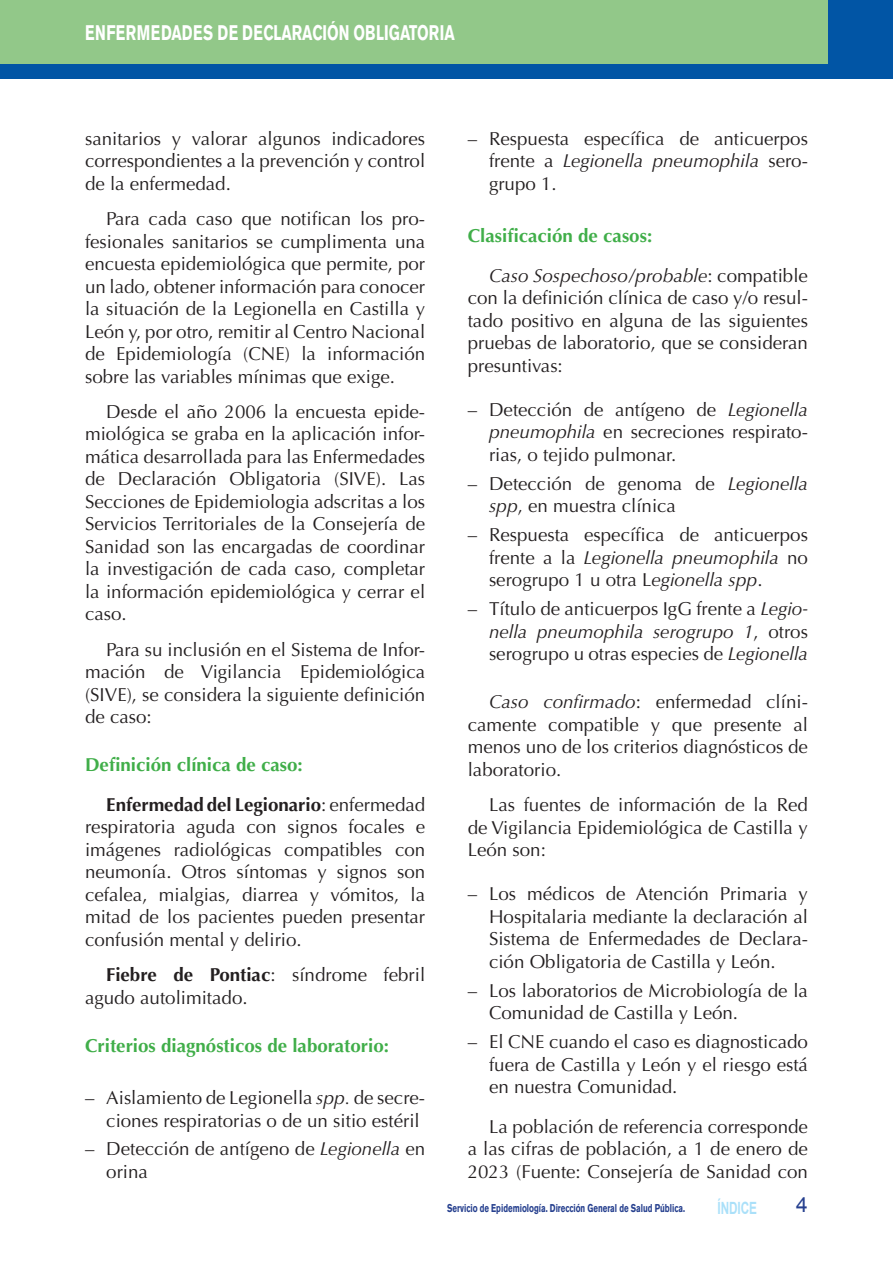
<style>
.page{position:relative;width:893px;height:1263px;background:#fff}
.page>*{position:absolute;margin:0;border:0;box-sizing:border-box;transform-origin:0 0}
.t1{font:700 21px "Akzidenz Grotesk BE";color:#fff;scale:.7 1}
.t2{font:21px "Arial";color:#253f8e}
.t3{font:18.75px/22.5px "Optima";color:#231f20;text-align:justify}
.t4{font:700 18.75px/39.6px "Optima";color:#40ae49}
.t5{font:italic 18.75px/39.6px "Optima";color:#231f20}
.t6{font:700 16.8px "Arial";letter-spacing:-.01em;color:#aae0f9;scale:.7 1}
.t7{font:700 11.25px "Akzidenz Grotesk BE";color:#253f8e;scale:.7 1}
.s1{color:#231f20}
.s2{font-weight:400;color:#231f20}
.s3{font-weight:700}
.s4{font-style:italic}
.s5{font-weight:700;font-style:normal;color:#40ae49}
.s6{font-style:normal}
</style>
<div class="page">
<div style="left:0;top:0;width:893px;height:79px;background:#0155a5"></div>
<div style="left:0;top:0;width:828px;height:64px;background:#92c889"></div>
<p class="t1" style="left:85px;top:20px;width:530px">ENFERMEDADES DE DECLARACIÓN OBLIGATORIA</p>
<p class="t3" style="left:85px;top:127px;width:342px">sanitarios y valorar algunos indicadores correspondientes a la prevención y control de la enfermedad.</p>
<p class="t3" style="left:85px;top:208px;width:342px;text-indent:21px">Para cada caso que notifican los pro&shy;fesionales sanitarios se cumplimenta una encuesta epidemiológica que permite, por un lado, obtener información para conocer la situación de la Legionella en Castilla y León y, por otro, remitir al Centro Nacional de Epidemiología (CNE) la información sobre las variables mínimas que exige.</p>
<p class="t3" style="left:85px;top:401px;width:342px;text-indent:21px">Desde el año 2006 la encuesta epide&shy;miológica se graba en la aplicación infor&shy;mática desarrollada para las Enfermedades de Declaración Obligatoria (SIVE). Las Secciones de Epidemiologia adscritas a los Servicios Territoriales de la Consejería de Sanidad son las encargadas de coordinar la investigación de cada caso, completar la información epidemiológica y cerrar el caso.</p>
<p class="t3" style="left:85px;top:638px;width:342px;text-indent:21px">Para su inclusión en el Sistema de Infor&shy;mación de Vigilancia Epidemiológica (SIVE), se considera la siguiente definición de caso:</p>
<p class="t4" style="left:106px;top:745px;width:320px;text-indent:-21px">Definición clínica de caso:<br><span class="s1">Enfermedad del Legionario</span><span class="s2">: enfermedad</span></p>
<p class="t3" style="left:85px;top:816px;width:342px">respiratoria aguda con signos focales e imágenes radiológicas compatibles con neumonía. Otros síntomas y signos son cefalea, mialgias, diarrea y vómitos, la mitad de los pacientes pueden presentar confusión mental y delirio.</p>
<p class="t3" style="left:85px;top:964px;width:342px;text-indent:21px"><span class="s3">Fiebre de Pontiac</span>: síndrome febril agudo autolimitado.</p>
<p class="t4" style="left:85px;top:1026px;width:306px">Criterios diagnósticos de laboratorio:</p>
<p class="t3" style="left:85px;top:1087px;width:342px;text-align:right">– Aislamiento de Legionella <span class="s4">spp.</span> de secre&shy;ciones respiratorias o de un sitio estéril</p>
<p class="t3" style="left:106px;top:1138px;width:320px;text-indent:-21px">– Detección de antígeno de <span class="s4">Legionella</span> en orina</p>
<p class="t3" style="left:489px;top:127px;width:320px;text-indent:-21px">– Respuesta específica de anticuerpos frente a <span class="s4">Legionella pneumophila</span> sero&shy;grupo 1.</p>
<p class="t5" style="left:489px;top:216px;width:320px;text-indent:-21px"><span class="s5">Clasificación de casos:<br></span>Caso Sospechoso/probable<span class="s6">: compatible</span></p>
<p class="t3" style="left:468px;top:287px;width:342px">con la definición clínica de caso y/o resul&shy;tado positivo en alguna de las siguientes pruebas de laboratorio, que se consideran presuntivas:</p>
<p class="t3" style="left:489px;top:398px;width:320px;text-indent:-21px">– Detección de antígeno de <span class="s4">Legionella pneumophila</span> en secreciones respirato&shy;rias, o tejido pulmonar.</p>
<p class="t3" style="left:489px;top:472px;width:320px;text-indent:-21px">– Detección de genoma de <span class="s4">Legionella spp</span>, en muestra clínica</p>
<p class="t3" style="left:489px;top:524px;width:320px;text-indent:-21px">– Respuesta específica de anticuerpos frente a la <span class="s4">Legionella pneumophila</span> no serogrupo 1 u otra L<span class="s4">egionella spp</span>.</p>
<p class="t3" style="left:489px;top:598px;width:320px;text-indent:-21px">– Título de anticuerpos IgG frente a <span class="s4">Legio&shy;nella pneumophila serogrupo 1</span>, otros serogrupo u otras especies de <span class="s4">Legionella</span></p>
<p class="t3" style="left:468px;top:691px;width:342px;text-indent:21px"><span class="s4">Caso confirmado</span>: enfermedad clíni&shy;camente compatible y que presente al menos uno de los criterios diagnósticos de laboratorio.</p>
<p class="t3" style="left:468px;top:794px;width:342px;text-indent:21px">Las fuentes de información de la Red de Vigilancia Epidemiológica de Castilla y León son:</p>
<p class="t3" style="left:489px;top:883px;width:320px;text-indent:-21px">– Los médicos de Atención Primaria y Hospitalaria mediante la declaración al Sistema de Enfermedades de Declara&shy;ción Obligatoria de Castilla y León.</p>
<p class="t3" style="left:489px;top:979px;width:320px;text-indent:-21px">– Los laboratorios de Microbiología de la<br>Comunidad de Castilla y León.</p>
<p class="t3" style="left:489px;top:1031px;width:320px;text-indent:-21px">– El CNE cuando el caso es diagnosticado fuera de Castilla y León y el riesgo está en nuestra Comunidad.</p>
<p class="t3" style="left:468px;top:1115px;width:342px;text-indent:21px">La población de referencia corresponde a las cifras de población, a 1 de enero de 2023 (Fuente: Consejería de Sanidad con</p>
<p class="t7" style="left:447px;top:1201px;width:341px">Servicio de Epidemiología. Dirección General de Salud Pública.</p>
<p class="t6" style="left:718px;top:1196px;width:58px">ÍNDICE</p>
<p class="t2" style="left:796px;top:1191px;width:13px">4</p>
</div>
